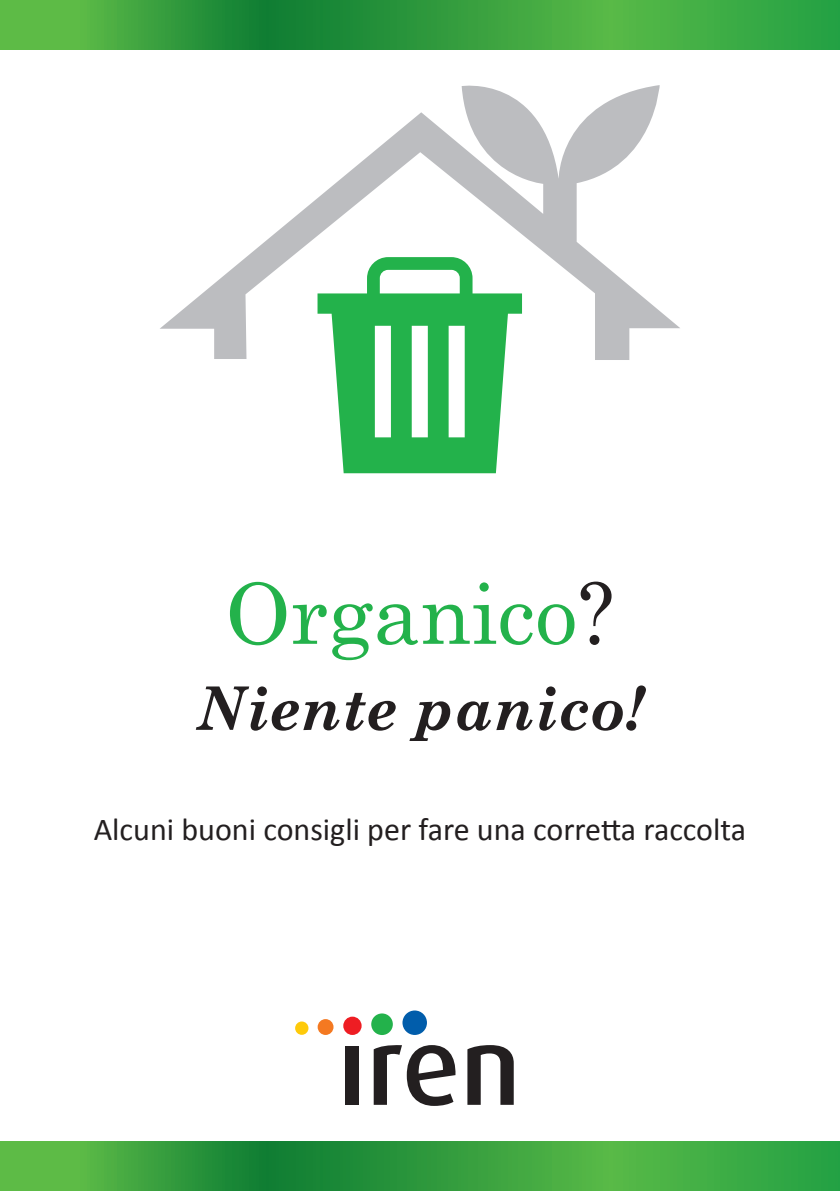
<style>
.page{position:relative;width:840px;height:1191px;background:#fff}
.page>*{position:absolute;margin:0;border:0;box-sizing:border-box;transform-origin:0 0}
.t1{font:84px "Century Schoolbook";color:#23b24b}
.t2{font:italic 700 60px "Century Schoolbook";color:#231f20}
.t3{font:32px "Calibri";color:#231f20}
.s1{color:#231f20}
</style>
<div class="page">
<svg style="left:0;top:0;width:839px;height:49px;background:#39a240"></svg>
<svg style="left:0;top:1142px;width:839px;height:49px;background:#39a240"></svg>
<svg style="left:160px;top:85px;width:520px;height:275px"></svg>
<svg style="left:317px;top:257px;width:204px;height:216px;fill:#23b24b"></svg>
<div style="left:345px;top:1046px;width:14px;height:58px;background:#231f20"></div>
<svg style="left:373px;top:1045px;width:83px;height:61px"></svg>
<svg style="left:467px;top:1045px;width:46px;height:59px"></svg>
<div style="left:402px;top:1010px;width:24px;height:25px;background:#015dab;border-radius:50%"></div>
<div style="left:371px;top:1013px;width:21px;height:22px;background:#23b24b;border-radius:50%"></div>
<div style="left:343px;top:1016px;width:18px;height:19px;background:#ee1d23;border-radius:50%"></div>
<div style="left:317px;top:1019px;width:16px;height:16px;background:#f47921;border-radius:50%"></div>
<div style="left:295px;top:1021px;width:13px;height:13px;background:#feca0a;border-radius:50%"></div>
<h1 class="t1" style="left:225px;top:561px;width:390px">Organico<span class="s1">?</span></h1>
<h2 class="t2" style="left:195px;top:670px;width:451px">Niente panico!</h2>
<p class="t3" style="left:94px;top:808px;width:653px">Alcuni buoni consigli per fare una corretta raccolta</p>
</div>
